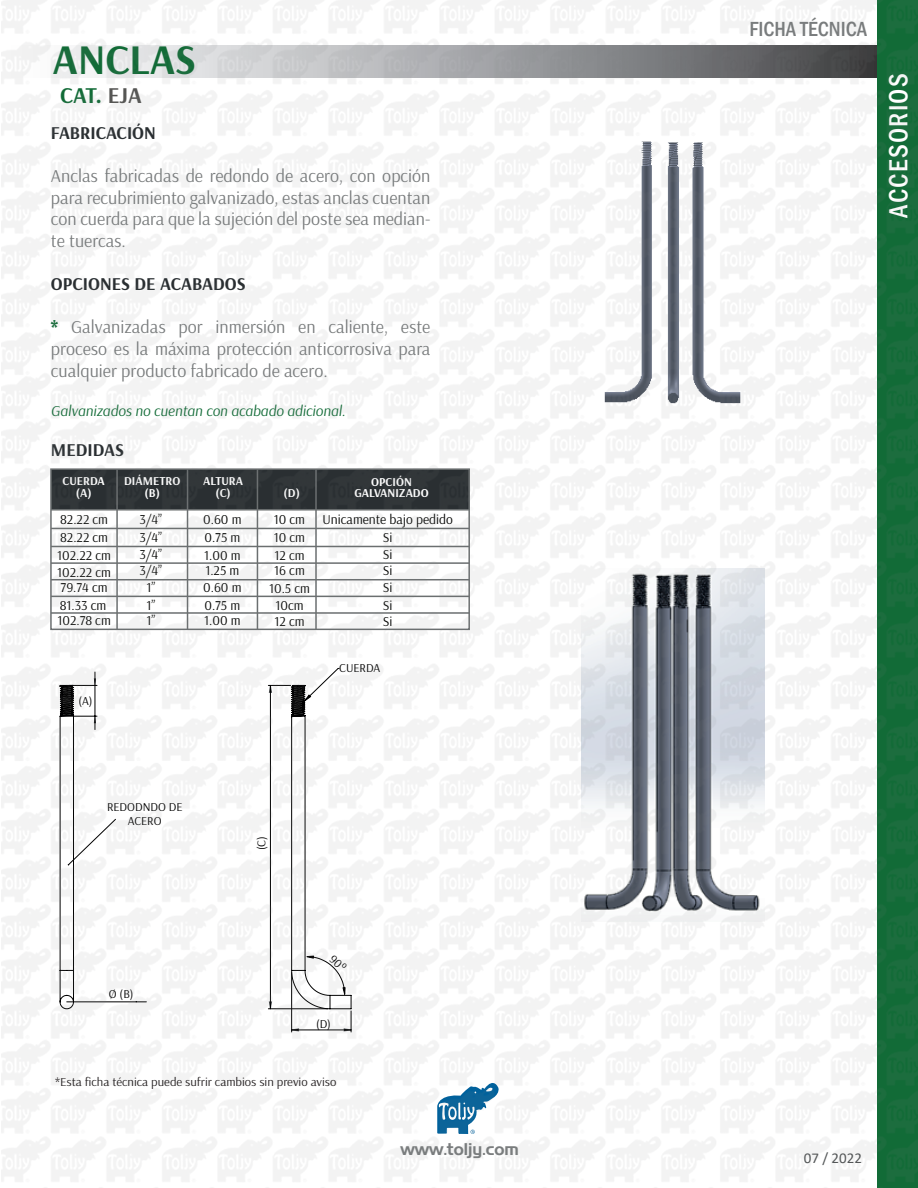
<style>
.page{position:relative;width:918px;height:1188px;background:#fff}
.page>*{position:absolute;margin:0;border:0;box-sizing:border-box;transform-origin:0 0}
.t1{font:700 42px "Arsenal";color:#126b37}
.t2{font:500 condensed 27px "Franklin Gothic";letter-spacing:.045em;color:#fff}
.t3{font:700 22.5px "Arsenal";color:#126b37}
.t4{font:500 condensed 21px "Franklin Gothic";color:#797c7d}
.t5{font:18px/21.6px "Arsenal";color:#797c7d;text-align:justify}
.t6{font:700 18px "Arsenal";color:#2a2f32}
.t7{font:16.5px "Aero";color:#7a7d7e}
.t8{font:italic 15px "Arsenal";color:#126b37}
.t9{font:15px "Calibri";color:#545758}
.t10{font:13.5px/17.5px "Arsenal";color:#040503;text-align:justify}
.t11{font:700 12px/11.9px "Arsenal";color:#fff;text-align:center}
.t12{font:12px "Arsenal";color:#231f20;scale:1.06 1}
.t13{font:12px/14.4px "Arsenal";color:#000001;text-align:center}
.s1{color:#565654}
.s2{font-weight:700;color:#126b37}
</style>
<div class="page">
<img style="left:2px;top:0;width:916px;height:1188px">
<svg style="left:268px;top:668px;width:84px;height:364px"></svg>
<h1 class="t1" style="left:53px;top:30px;width:145px">ANCLAS</h1>
<p class="t3" style="left:60px;top:79px;width:83px">CAT. <span class="s1">EJA</span></p>
<p class="t6" style="left:51px;top:120px;width:106px">FABRICACIÓN</p>
<p class="t5" style="left:51px;top:165px;width:381px">Anclas fabricadas de redondo de acero, con opción para recubrimiento galvanizado, estas anclas cuentan con cuerda para que la sujeción del poste sea median&shy;te tuercas.</p>
<p class="t6" style="left:51px;top:271px;width:196px">OPCIONES DE ACABADOS</p>
<p class="t5" style="left:51px;top:316px;width:381px"><span class="s2">*</span> Galvanizadas por inmersión en caliente, este proceso es la máxima protección anticorrosiva para cualquier producto fabricado de acero.</p>
<p class="t8" style="left:51px;top:401px;width:296px">Galvanizados no cuentan con acabado adicional.</p>
<p class="t6" style="left:51px;top:437px;width:74px">MEDIDAS</p>
<p class="t11" style="left:124px;top:475px;width:58px">DIÁMETRO (B)</p>
<p class="t11" style="left:63px;top:475px;width:44px">CUERDA (A)</p>
<p class="t11" style="left:203px;top:475px;width:41px">ALTURA (C)</p>
<p class="t11" style="left:354px;top:475px;width:76px">OPCIÓN<br>GALVANIZADO</p>
<p class="t10" style="left:60px;top:510px;width:49px">82.22 cm</p>
<p class="t10" style="left:274px;top:510px;width:33px">10 cm</p>
<p class="t10" style="left:57px;top:528px;width:55px;text-align:left">82.22 cm<br>102.22 cm<br>102.22 cm</p>
<p class="t10" style="left:57px;top:612px;width:55px">102.78 cm</p>
<p class="t11" style="left:284px;top:487px;width:18px">(D)</p>
<p class="t10" style="left:140px;top:510px;width:24px">3/4” 3/4” 3/4”</p>
<p class="t10" style="left:203px;top:510px;width:40px;line-height:18px">0.60 m 0.75 m 1.00 m</p>
<p class="t10" style="left:140px;top:561px;width:24px">3/4”</p>
<p class="t10" style="left:205px;top:561px;width:35px">1.25 m</p>
<p class="t10" style="left:146px;top:579px;width:10px">1”</p>
<p class="t10" style="left:203px;top:579px;width:40px">0.60 m</p>
<p class="t10" style="left:146px;top:596px;width:10px">1”</p>
<p class="t10" style="left:204px;top:596px;width:37px">0.75 m</p>
<p class="t10" style="left:146px;top:612px;width:10px">1”</p>
<p class="t10" style="left:204px;top:612px;width:38px">1.00 m</p>
<p class="t10" style="left:323px;top:510px;width:132px">Unicamente bajo pedido</p>
<p class="t10" style="left:274px;top:528px;width:33px">10 cm</p>
<p class="t10" style="left:383px;top:528px;width:11px;line-height:17px">Si Si Si Si Si</p>
<p class="t10" style="left:383px;top:612px;width:11px">Si</p>
<p class="t10" style="left:274px;top:547px;width:32px;line-height:15.5px">12 cm<br>16 cm</p>
<p class="t10" style="left:269px;top:579px;width:42px;text-align:center">10.5 cm<br>10cm</p>
<p class="t10" style="left:274px;top:612px;width:32px">12 cm</p>
<p class="t10" style="left:60px;top:579px;width:49px">79.74 cm<br>81.33 cm</p>
<p class="t13" style="left:78px;top:694px;width:16px">(A)</p>
<p class="t13" style="left:107px;top:800px;width:77px">REDODNDO DE<br>ACERO</p>
<p class="t13" style="left:109px;top:986px;width:26px">Ø (B)</p>
<p class="t13" style="left:254px;top:850px;width:16px;rotate:-90deg">(C)</p>
<p class="t13" style="left:339px;top:661px;width:43px">CUERDA</p>
<p class="t13" style="left:316px;top:1016px;width:16px">(D)</p>
<p class="t12" style="left:55px;top:1074px;width:267px">*Esta ficha técnica puede sufrir cambios sin previo aviso</p>
<p class="t7" style="left:401px;top:1139px;width:120px">www.toljy.com</p>
<p class="t4" style="left:750px;top:15px;width:119px">FICHA TÉCNICA</p>
<h2 class="t2" style="left:881px;top:218px;width:146px;rotate:-90deg">ACCESORIOS</h2>
<p class="t9" style="left:804px;top:1148px;width:60px">07 / 2022</p>
</div>
